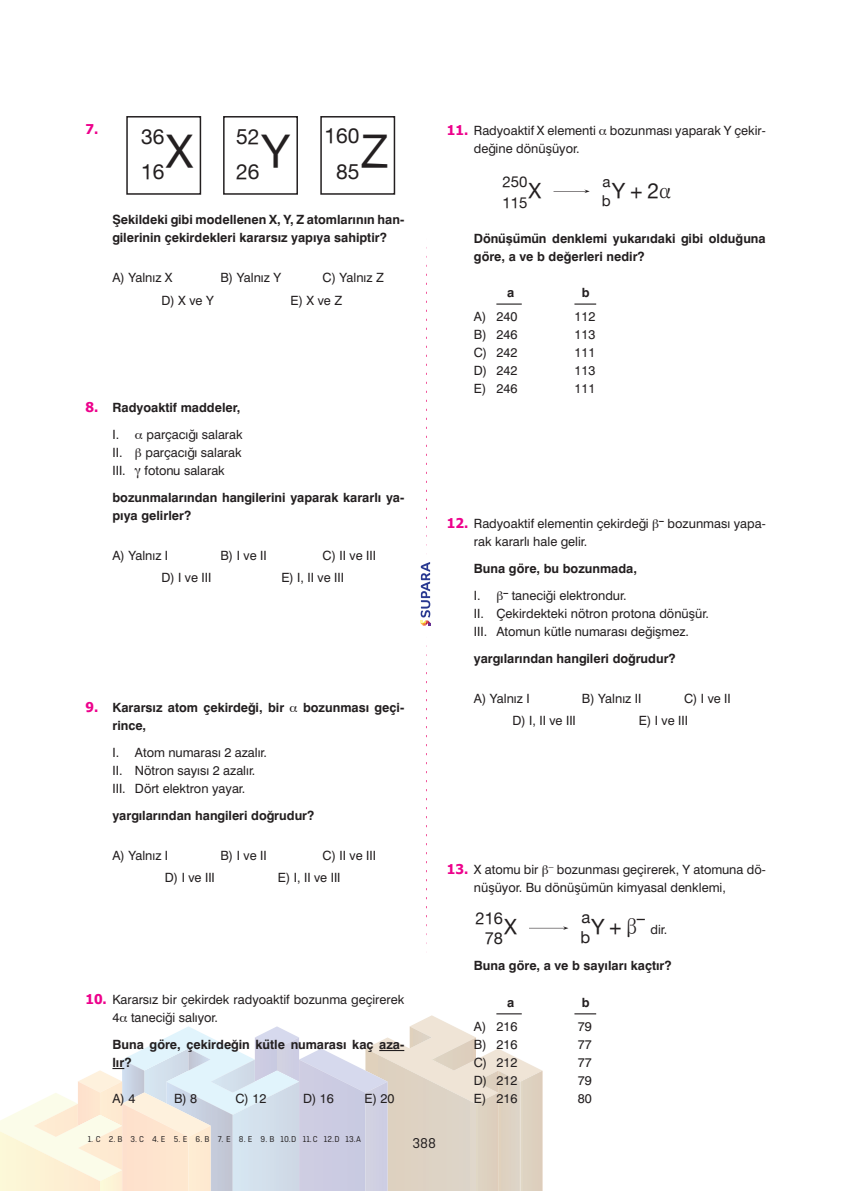
<style>
.page{position:relative;width:851px;height:1191px;background:#fff}
.page>*{position:absolute;margin:0;border:0;box-sizing:border-box;transform-origin:0 0}
.t1{font:21px "Helvetica T";color:#231f20}
.t2{font:16.5px "Helvetica T";color:#231f20}
.t3{font:15px "Helvetica T";color:#231f20}
.t4{font:15px "Ciutadella Rounded";color:#231f20}
.t5{font:700 13.5px "Tahoma";color:#ed028c}
.t6{font:12.75px/18px "Swiss Normal Tr";color:#231f20}
.t7{font:12.75px/18px "Swiss Bold Tr";color:#231f20}
.t8{font:9px "Ciutadella Rounded";color:#231f20}
.s1{font-family:"Tahoma";font-weight:700;font-size:13.5px;color:#ed028c}
</style>
<div class="page">
<svg style="left:420px;top:562px;width:10px;height:63px"></svg>
<div style="left:126px;top:116px;width:75px;height:79px;border:2px solid #231f20"></div>
<div style="left:223px;top:116px;width:75px;height:79px;border:2px solid #231f20"></div>
<div style="left:320px;top:116px;width:75px;height:79px;border:2px solid #231f20"></div>
<hr style="left:496px;top:303px;width:25px;height:2px;background:#231f20">
<hr style="left:574px;top:303px;width:22px;height:2px;background:#231f20">
<svg style="left:496px;top:1013px;width:25px;height:1px"></svg>
<svg style="left:574px;top:1013px;width:22px;height:1px"></svg>
<svg style="left:553px;top:189px;width:36px;height:4px"></svg>
<svg style="left:529px;top:926px;width:39px;height:4px"></svg>
<svg style="left:0;top:1015px;width:542px;height:176px"></svg>
<p class="t5" style="left:85px;top:120px;width:14px">7.</p>
<h1 class="t1" style="left:141px;top:124px;width:25px">36</h1>
<h1 class="t1" style="left:236px;top:124px;width:25px">52</h1>
<h1 class="t1" style="left:324px;top:123px;width:37px">160</h1>
<h1 class="t1" style="left:141px;top:158px;width:54px">16<sup>X</sup></h1>
<h1 class="t1" style="left:236px;top:158px;width:56px"><sup>Y</sup>2 6</h1>
<h1 class="t1" style="left:336px;top:158px;width:54px">85<sup>Z</sup></h1>
<p class="t7" style="left:112px;top:210px;width:293px">Şekildeki gibi modellenen X, Y, Z atomlarının han&shy;gilerinin çekirdekleri kararsız yapıya sahiptir?</p>
<p class="t6" style="left:112px;top:269px;width:62px">A) Yalnız X</p>
<p class="t6" style="left:220px;top:269px;width:62px">B) Yalnız Y</p>
<p class="t6" style="left:322px;top:269px;width:63px">C) Yalnız Z</p>
<p class="t6" style="left:161px;top:291px;width:54px">D) X ve Y</p>
<p class="t6" style="left:290px;top:291px;width:53px">E) X ve Z</p>
<p class="t7" style="left:85px;top:398px;width:156px"><span class="s1">8.</span> Radyoaktif maddeler,</p>
<p class="t6" style="left:112px;top:425px;width:132px;text-align:justify">I. parçacığı salarak II. parçacığı salarak III.</p>
<p class="t6" style="left:145px;top:461px;width:82px">fotonu salarak</p>
<p class="t7" style="left:112px;top:488px;width:293px">bozunmalarından hangilerini yaparak kararlı ya&shy;pıya gelirler?</p>
<p class="t6" style="left:112px;top:546px;width:57px">A) Yalnız I</p>
<p class="t6" style="left:220px;top:546px;width:48px">B) I ve II</p>
<p class="t6" style="left:322px;top:546px;width:55px">C) II ve III</p>
<p class="t6" style="left:161px;top:568px;width:51px">D) I ve III</p>
<p class="t6" style="left:281px;top:568px;width:64px">E) I, II ve III</p>
<p class="t7" style="left:85px;top:698px;width:200px"><span class="s1">9.</span> Kararsız atom çekirdeği, bir</p>
<p class="t7" style="left:303px;top:698px;width:103px">bozunması geçi-</p>
<p class="t7" style="left:112px;top:716px;width:35px">rince,</p>
<p class="t6" style="left:112px;top:743px;width:156px">I. Atom numarası 2 azalır.<br>II. Nötron sayısı 2 azalır.<br>III. Dört elektron yayar.</p>
<p class="t7" style="left:112px;top:806px;width:203px">yargılarından hangileri doğrudur?</p>
<p class="t6" style="left:112px;top:846px;width:57px">A) Yalnız I</p>
<p class="t6" style="left:220px;top:846px;width:48px">B) I ve II</p>
<p class="t6" style="left:322px;top:846px;width:55px">C) II ve III</p>
<p class="t6" style="left:165px;top:868px;width:51px">D) I ve III</p>
<p class="t6" style="left:278px;top:868px;width:64px">E) I, II ve III</p>
<p class="t6" style="left:112px;top:990px;width:293px;text-indent:-27px"><span class="s1">10.</span> Kararsız bir çekirdek radyoaktif bozunma geçirerek<br>4 taneciği salıyor.</p>
<p class="t7" style="left:112px;top:1035px;width:293px">Buna göre, çekirdeğin kütle numarası kaç aza&shy;lır?</p>
<p class="t6" style="left:112px;top:1089px;width:24px">A) 4</p>
<p class="t6" style="left:174px;top:1089px;width:25px">B) 8</p>
<p class="t6" style="left:235px;top:1089px;width:32px">C) 12</p>
<p class="t6" style="left:303px;top:1089px;width:32px">D) 16</p>
<p class="t6" style="left:364px;top:1089px;width:31px">E) 20</p>
<p class="t8" style="left:88px;top:1134px;width:275px">1. C 2.B 3.C 4.E 5.E 6.B 7. E 8.E 9.B 10.D 11.C 12.D 13.A</p>
<p class="t4" style="left:412px;top:1134px;width:25px">388</p>
<p class="t6" style="left:474px;top:121px;width:293px;text-indent:-27px"><span class="s1">11.</span> Radyoaktif X elementi bozunması yaparak Y çekir&shy;değine dönüşüyor.</p>
<p class="t3" style="left:502px;top:173px;width:27px">250</p>
<p class="t3" style="left:602px;top:172px;width:10px">a</p>
<h1 class="t1" style="left:528px;top:178px;width:14px">X</h1>
<h1 class="t1" style="left:611px;top:178px;width:49px">Y 2</h1>
<p class="t3" style="left:601px;top:192px;width:71px">b <sup>+</sup><sup>a</sup></p>
<p class="t3" style="left:502px;top:193px;width:27px">115</p>
<p class="t7" style="left:474px;top:229px;width:293px">Dönüşümün denklemi yukarıdaki gibi olduğuna göre, a ve b değerleri nedir?</p>
<p class="t7" style="left:507px;top:283px;width:9px">a</p>
<p class="t7" style="left:581px;top:283px;width:9px">b</p>
<p class="t6" style="left:474px;top:307px;width:45px">A) 240</p>
<p class="t6" style="left:574px;top:307px;width:22px">112</p>
<p class="t6" style="left:474px;top:325px;width:45px">B) 246</p>
<p class="t6" style="left:574px;top:325px;width:22px">113</p>
<p class="t6" style="left:474px;top:343px;width:45px">C) 242</p>
<p class="t6" style="left:574px;top:343px;width:22px">111</p>
<p class="t6" style="left:474px;top:361px;width:45px">D) 242</p>
<p class="t6" style="left:574px;top:361px;width:22px">113</p>
<p class="t6" style="left:474px;top:379px;width:45px">E) 246</p>
<p class="t6" style="left:574px;top:379px;width:22px">111</p>
<p class="t6" style="left:474px;top:514px;width:293px;text-indent:-27px"><span class="s1">12.</span> Radyoaktif elementin çekirdeği <sup>–</sup> bozunması yapa&shy;rak kararlı hale gelir.</p>
<p class="t7" style="left:474px;top:559px;width:165px">Buna göre, bu bozunmada,</p>
<p class="t6" style="left:474px;top:586px;width:236px">I. <sup>–</sup> taneciği elektrondur.<br>II. Çekirdekteki nötron protona dönüşür.<br>III. Atomun kütle numarası değişmez.</p>
<p class="t7" style="left:474px;top:649px;width:203px">yargılarından hangileri doğrudur?</p>
<p class="t6" style="left:474px;top:689px;width:57px">A) Yalnız I</p>
<p class="t6" style="left:582px;top:689px;width:61px">B) Yalnız II</p>
<p class="t6" style="left:684px;top:689px;width:48px">C) I ve II</p>
<p class="t6" style="left:512px;top:711px;width:65px">D) I, II ve III</p>
<p class="t6" style="left:638px;top:711px;width:51px">E) I ve III</p>
<p class="t6" style="left:474px;top:860px;width:293px;text-indent:-27px"><span class="s1">13.</span> X atomu bir <sup>–</sup> bozunması geçirerek, Y atomuna dö&shy;nüşüyor. Bu dönüşümün kimyasal denklemi,</p>
<p class="t2" style="left:475px;top:908px;width:29px">216</p>
<p class="t2" style="left:581px;top:907px;width:10px">a</p>
<p class="t2" style="left:580px;top:927px;width:58px">b <sup>+</sup><sup>b</sup></p>
<p class="t2" style="left:637px;top:908px;width:10px">–</p>
<h1 class="t1" style="left:504px;top:914px;width:14px">X</h1>
<h1 class="t1" style="left:591px;top:914px;width:15px">Y</h1>
<p class="t6" style="left:650px;top:920px;width:18px">dir.</p>
<p class="t7" style="left:474px;top:957px;width:199px">Buna göre, a ve b sayıları kaçtır?</p>
<p class="t7" style="left:507px;top:993px;width:9px">a</p>
<p class="t7" style="left:581px;top:993px;width:9px">b</p>
<p class="t6" style="left:474px;top:1016px;width:45px">A) 216</p>
<p class="t6" style="left:578px;top:1016px;width:15px">79</p>
<p class="t6" style="left:474px;top:1034px;width:45px">B) 216</p>
<p class="t6" style="left:578px;top:1034px;width:15px">77</p>
<p class="t6" style="left:474px;top:1052px;width:45px">C) 212</p>
<p class="t6" style="left:578px;top:1052px;width:15px">77</p>
<p class="t6" style="left:474px;top:1070px;width:45px">D) 212</p>
<p class="t6" style="left:578px;top:1070px;width:15px">79</p>
<p class="t6" style="left:474px;top:1088px;width:45px">E) 216</p>
<p class="t6" style="left:578px;top:1088px;width:15px">80</p>
<p class="t2" style="left:484px;top:928px;width:20px">78</p>
</div>
